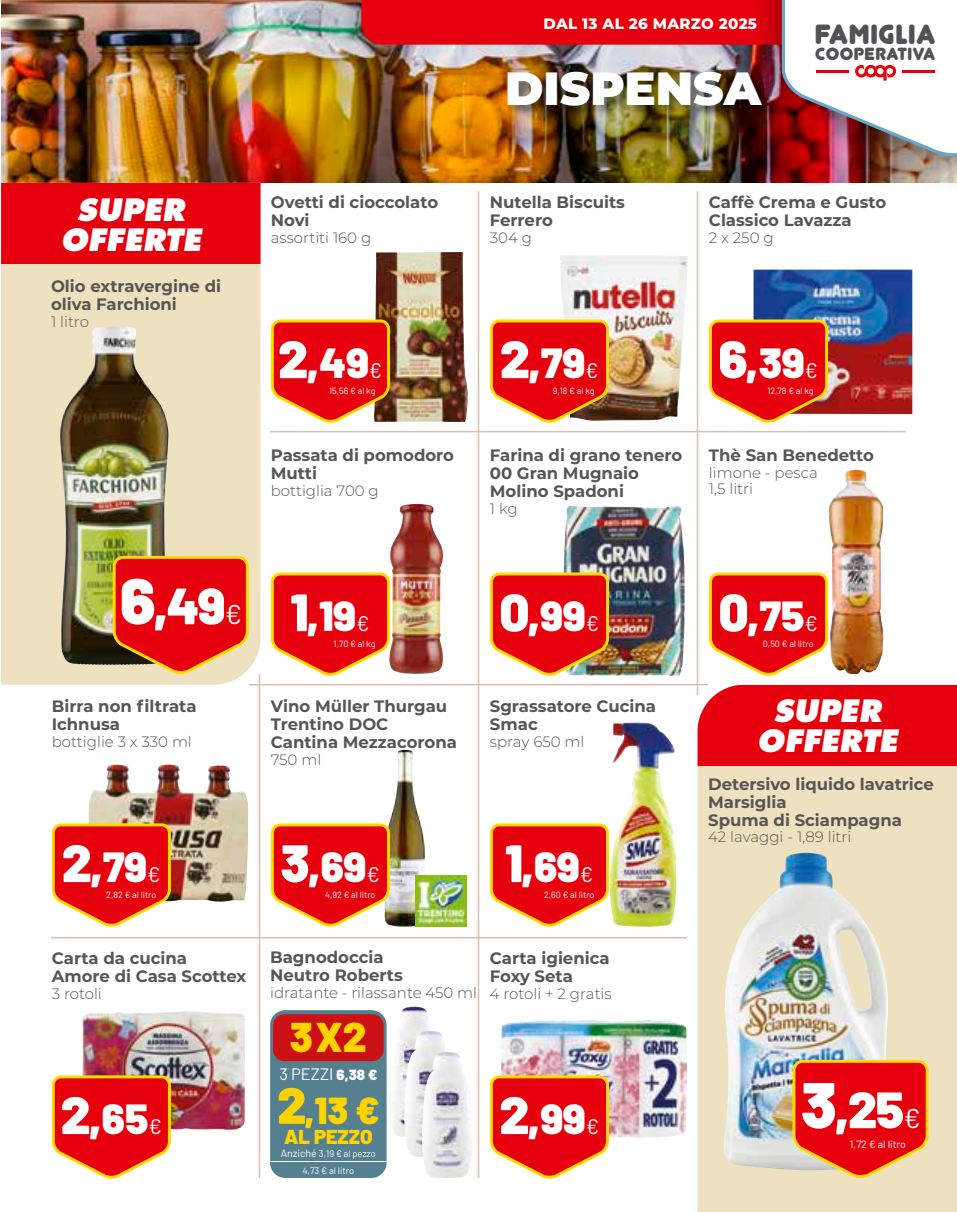
<style>
.page{position:relative;width:957px;height:1212px;background:#fff}
.page>*{position:absolute;margin:0;border:0;box-sizing:border-box;transform-origin:0 0}
.t1{font:900 51px "Barlow";color:#fff}
.t2{font:900 46.5px "Montserrat";color:#fff}
.t3{font:900 42px "Barlow";color:#fff}
.t4{font:900 41.55px "Barlow";color:#ffd300}
.t5{font:900 37.5px "Barlow";color:#ffd300}
.t6{font:italic 800 30px/30px "Futura Std";color:#fff;text-align:center}
.t7{font:27.6px "Junegull";letter-spacing:.025em;color:#4f5354}
.t8{font:900 20.1px "Barlow";color:#ffd300}
.t9{font:17.55px "Junegull";letter-spacing:.025em;color:#4f5354}
.t10{font:700 16.5px/18px "Montserrat";color:#555655}
.t11{font:16.5px "Barlow";color:#fff}
.t12{font:300 15px/16.5px "Montserrat";color:#555655}
.t13{font:800 15px "Montserrat";letter-spacing:.02em;color:#fff}
.t14{font:10.5px "Barlow";color:#fff}
.t15{font:9.3px "Barlow";color:#fff}
.t16{font:9px "Barlow";color:#fff}
.s1{font-size:52.5px}
.s2{font-size:48px}
.s3{font-weight:400;font-size:21px}
.s4{font-size:64.5px}
.s5{font-size:55.5px}
.s6{font-weight:400;font-size:27px}
.s7{font-weight:900;font-size:14.7px}
.s8{font-size:50.85px}
.s9{font-size:9.3px}
</style>
<div class="page">
<img style="left:1px;top:0;width:750px;height:183px">
<div style="left:751px;top:0;width:206px;height:191px;background:#000;opacity:.5"></div>
<hr style="left:249px;top:684px;width:459px;height:1px;background:#d9beab">
<hr style="left:270px;top:431px;width:636px;height:1px;background:#d9beab">
<hr style="left:51px;top:937px;width:636px;height:1px;background:#d9beab">
<hr style="left:697px;top:191px;width:1px;height:504px;background:#d9beab">
<hr style="left:259px;top:674px;width:1px;height:504px;background:#d9beab">
<hr style="left:478px;top:191px;width:1px;height:987px;background:#d9beab">
<div style="left:1px;top:264px;width:259px;height:421px;background:#eee1bf"></div>
<div style="left:1px;top:183px;width:259px;height:81px;background:#e6000d"></div>
<div style="left:697px;top:765px;width:260px;height:447px;background:#eee1bf"></div>
<div style="left:697px;top:685px;width:260px;height:80px;background:#e6000d"></div>
<img style="left:390px;top:1007px;width:42px;height:129px">
<div style="left:270px;top:1010px;width:116px;height:168px;background:#548090;border-radius:15px"></div>
<div style="left:273px;top:1014px;width:111px;height:47px;background:#cc1116;border-radius:11px"></div>
<hr style="left:270px;top:1161px;width:116px;height:1px;background:#fff">
<svg style="left:344px;top:1150px;width:31px;height:9px"></svg>
<img style="left:361px;top:0;width:596px;height:160px">
<hr style="left:816px;top:71px;width:32px;height:2px;background:#e6000d">
<hr style="left:902px;top:71px;width:32px;height:2px;background:#e6000d">
<img style="left:60px;top:327px;width:109px;height:338px">
<svg style="left:111px;top:554px;width:139px;height:123px;background:#e03225"></svg>
<div style="left:1px;top:623px;width:34px;height:51px;background:#eee1bf"></div>
<img style="left:375px;top:252px;width:93px;height:170px">
<svg style="left:270px;top:318px;width:121px;height:105px;background:#e53328"></svg>
<img style="left:415px;top:372px;width:51px;height:51px">
<img style="left:560px;top:255px;width:127px;height:166px">
<svg style="left:489px;top:318px;width:121px;height:105px;background:#e33126"></svg>
<img style="left:634px;top:372px;width:51px;height:49px">
<img style="left:753px;top:270px;width:159px;height:144px">
<svg style="left:708px;top:318px;width:121px;height:105px;background:#e7332a"></svg>
<img style="left:853px;top:372px;width:51px;height:42px">
<img style="left:390px;top:504px;width:53px;height:170px">
<svg style="left:270px;top:571px;width:121px;height:105px;background:#ec3b32"></svg>
<img style="left:415px;top:625px;width:28px;height:49px">
<img style="left:563px;top:506px;width:121px;height:170px">
<svg style="left:489px;top:571px;width:121px;height:105px;background:#e33327"></svg>
<img style="left:636px;top:625px;width:49px;height:51px">
<img style="left:829px;top:470px;width:54px;height:204px">
<svg style="left:708px;top:572px;width:120px;height:104px;background:#ec3a31"></svg>
<img style="left:853px;top:625px;width:31px;height:50px">
<img style="left:89px;top:765px;width:159px;height:136px">
<svg style="left:51px;top:822px;width:121px;height:105px;background:#ea392f"></svg>
<img style="left:196px;top:876px;width:51px;height:26px">
<img style="left:389px;top:750px;width:36px;height:177px">
<svg style="left:270px;top:822px;width:121px;height:105px;background:#ea3a30"></svg>
<img style="left:415px;top:876px;width:51px;height:51px">
<img style="left:610px;top:723px;width:66px;height:204px">
<svg style="left:489px;top:823px;width:121px;height:104px;background:#ec3a30"></svg>
<img style="left:634px;top:876px;width:43px;height:51px">
<img style="left:723px;top:853px;width:167px;height:317px">
<svg style="left:791px;top:1058px;width:139px;height:123px;background:#e6382d"></svg>
<img style="left:697px;top:1127px;width:17px;height:51px">
<img style="left:82px;top:1011px;width:163px;height:119px">
<svg style="left:51px;top:1074px;width:121px;height:105px;background:#ea3930"></svg>
<img style="left:198px;top:1128px;width:47px;height:2px">
<img style="left:404px;top:1031px;width:42px;height:126px">
<img style="left:422px;top:1052px;width:50px;height:126px">
<img style="left:501px;top:1020px;width:186px;height:118px">
<svg style="left:489px;top:1074px;width:121px;height:105px;background:#eb3a31"></svg>
<img style="left:636px;top:1128px;width:51px;height:10px">
<p class="t13" style="left:543px;top:12px;width:215px">DAL 13 AL 26 MARZO 2025</p>
<h2 class="t2" style="left:505px;top:53px;width:258px">DISPENSA</h2>
<h3 class="t7" style="left:815px;top:18px;width:122px">FAMIGLIA</h3>
<p class="t9" style="left:815px;top:43px;width:121px">COOPERATIVA</p>
<h3 class="t6" style="left:60px;top:195px;width:142px">SUPER<br>OFFERTE</h3>
<p class="t10" style="left:51px;top:277px;width:171px">Olio extravergine di oliva Farchioni</p>
<p class="t12" style="left:51px;top:313px;width:39px">1 litro</p>
<p class="t10" style="left:271px;top:192px;width:169px">Ovetti di cioccolato<br>Novi</p>
<p class="t12" style="left:271px;top:229px;width:102px">assortiti 160 g</p>
<h3 class="t3" style="left:278px;top:337px;width:106px"><span class="s1">2</span><span class="s2">,</span>49<span class="s3">€</span></h3>
<p class="t16" style="left:329px;top:385px;width:48px">15,56 € al kg</p>
<p class="t10" style="left:271px;top:445px;width:185px">Passata di pomodoro<br>Mutti</p>
<p class="t12" style="left:271px;top:482px;width:109px">bottiglia 700 g</p>
<h1 class="t1" style="left:120px;top:574px;width:123px"><span class="s4">6</span><span class="s5">,</span>49<span class="s6">€</span></h1>
<p class="t10" style="left:52px;top:696px;width:146px">Birra non filtrata<br>Ichnusa</p>
<p class="t12" style="left:52px;top:732px;width:142px">bottiglie 3 x 330 ml</p>
<h3 class="t3" style="left:291px;top:590px;width:80px"><span class="s1">1</span><span class="s2">,</span>19<span class="s3">€</span></h3>
<p class="t16" style="left:334px;top:638px;width:43px">1,70 € al kg</p>
<p class="t10" style="left:271px;top:696px;width:188px">Vino Müller Thurgau<br>Trentino DOC<br>Cantina Mezzacorona</p>
<p class="t12" style="left:271px;top:750px;width:52px">750 ml</p>
<p class="t10" style="left:490px;top:192px;width:137px">Nutella Biscuits<br>Ferrero</p>
<p class="t12" style="left:490px;top:229px;width:44px">304 g</p>
<h3 class="t3" style="left:500px;top:337px;width:100px"><span class="s1">2</span><span class="s2">,</span>79<span class="s3">€</span></h3>
<p class="t16" style="left:553px;top:385px;width:43px">9,18 € al kg</p>
<p class="t10" style="left:490px;top:445px;width:194px">Farina di grano tenero<br>00 Gran Mugnaio<br>Molino Spadoni</p>
<p class="t12" style="left:490px;top:500px;width:29px">1 kg</p>
<h3 class="t3" style="left:499px;top:590px;width:101px"><span class="s1">0</span><span class="s2">,</span>99<span class="s3">€</span></h3>
<p class="t10" style="left:490px;top:696px;width:168px">Sgrassatore Cucina<br>Smac</p>
<p class="t12" style="left:490px;top:732px;width:96px">spray 650 ml</p>
<h3 class="t3" style="left:62px;top:841px;width:100px"><span class="s1">2</span><span class="s2">,</span>79<span class="s3">€</span></h3>
<p class="t16" style="left:106px;top:889px;width:52px">2,82 € al litro</p>
<p class="t10" style="left:52px;top:948px;width:196px">Carta da cucina<br>Amore di Casa Scottex</p>
<p class="t12" style="left:52px;top:984px;width:52px">3 rotoli</p>
<h3 class="t3" style="left:60px;top:1093px;width:103px"><span class="s1">2</span><span class="s2">,</span>65<span class="s3">€</span></h3>
<h3 class="t3" style="left:280px;top:841px;width:101px"><span class="s1">3</span><span class="s2">,</span>69<span class="s3">€</span></h3>
<p class="t16" style="left:325px;top:889px;width:52px">4,92 € al litro</p>
<h3 class="t3" style="left:505px;top:841px;width:89px"><span class="s1">1</span><span class="s2">,</span>69<span class="s3">€</span></h3>
<p class="t16" style="left:544px;top:889px;width:52px">2,60 € al litro</p>
<p class="t10" style="left:270px;top:947px;width:134px">Bagnodoccia<br>Neutro Roberts</p>
<p class="t12" style="left:270px;top:984px;width:208px">idratante - rilassante 450 ml</p>
<h3 class="t4" style="left:290px;top:1011px;width:78px">3X2</h3>
<p class="t11" style="left:279px;top:1063px;width:99px">3 PEZZI <span class="s7">6,38 €</span></p>
<h3 class="t5" style="left:277px;top:1087px;width:104px"><span class="s8">2</span>,13 €</h3>
<p class="t14" style="left:281px;top:1146px;width:63px">Anziché <span class="s9">3,19 €</span></p>
<p class="t15" style="left:302px;top:1164px;width:53px">4,73 € al litro</p>
<p class="t8" style="left:284px;top:1124px;width:90px">AL PEZZO</p>
<p class="t10" style="left:490px;top:948px;width:121px">Carta igienica<br>Foxy Seta</p>
<p class="t12" style="left:490px;top:984px;width:123px">4 rotoli + 2 gratis</p>
<h3 class="t3" style="left:499px;top:1093px;width:101px"><span class="s1">2</span><span class="s2">,</span>99<span class="s3">€</span></h3>
<p class="t10" style="left:709px;top:192px;width:179px">Caffè Crema e Gusto<br>Classico Lavazza</p>
<p class="t12" style="left:709px;top:229px;width:66px">2 x 250 g</p>
<h3 class="t3" style="left:718px;top:337px;width:101px"><span class="s1">6</span><span class="s2">,</span>39<span class="s3">€</span></h3>
<p class="t16" style="left:767px;top:385px;width:48px">12,78 € al kg</p>
<p class="t10" style="left:709px;top:445px;width:167px">Thè San Benedetto</p>
<p class="t12" style="left:709px;top:464px;width:110px">limone - pesca<br>1,5 litri</p>
<h3 class="t3" style="left:718px;top:590px;width:101px"><span class="s1">0</span><span class="s2">,</span>75<span class="s3">€</span></h3>
<p class="t16" style="left:763px;top:638px;width:52px">0,50 € al litro</p>
<h3 class="t6" style="left:757px;top:697px;width:142px">SUPER<br>OFFERTE</h3>
<p class="t10" style="left:708px;top:774px;width:227px">Detersivo liquido lavatrice<br>Marsiglia<br>Spuma di Sciampagna</p>
<p class="t12" style="left:708px;top:828px;width:145px">42 lavaggi - 1,89 litri</p>
<h1 class="t1" style="left:801px;top:1078px;width:121px"><span class="s4">3</span><span class="s5">,</span>25<span class="s6">€</span></h1>
<p class="t14" style="left:850px;top:1138px;width:58px">1,72 € al litro</p>
</div>
